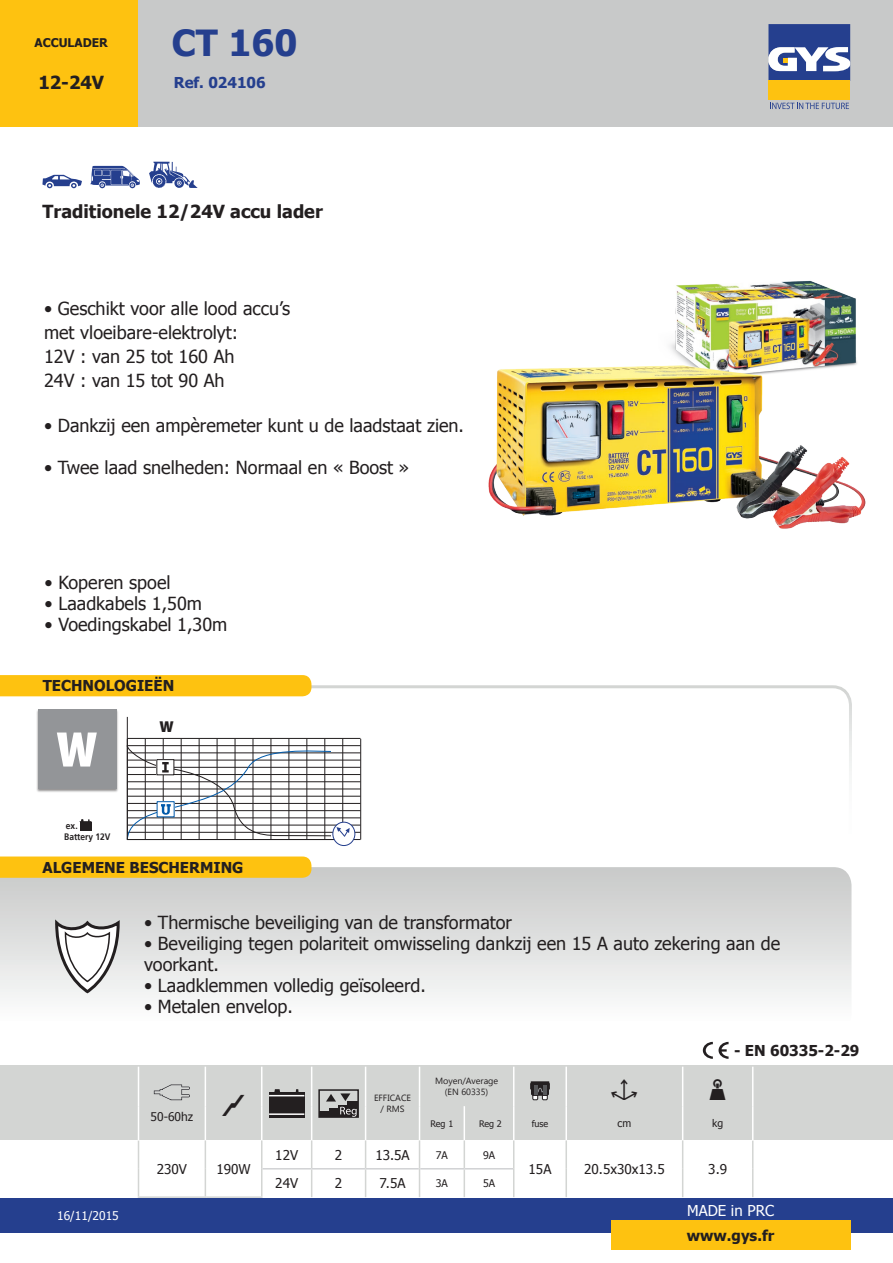
<style>
.page{position:relative;width:893px;height:1263px;background:#fff}
.page>*{position:absolute;margin:0;border:0;box-sizing:border-box;transform-origin:0 0}
.t1{font:900 condensed 50.4px "Myriad Pro";color:#fff;scale:1.18 1}
.t2{font:700 36px "Tahoma";color:#253f8e}
.t3{font:18px/24px "Tahoma";color:#231f20}
.t4{font:700 18px "Tahoma";color:#231f20}
.t5{font:900 15.75px "Myriad Pro";color:#231f20}
.t6{font:700 15px "Tahoma";color:#231f20}
.t7{font:700 15px "Tahoma";color:#253f8e}
.t8{font:15px "Tahoma";color:#fff}
.t9{font:13.5px "Tahoma";color:#231f20}
.t10{font:12px "Tahoma";color:#fff}
.t11{font:700 12px "Tahoma";color:#231f20}
.t12{font:12px "Tahoma";color:#231f20}
.t13{font:10.5px "Tahoma";color:#231f20}
.t14{font:700 9.45px/10.9px "Frutiger";color:#231f20;scale:.9 1}
.t15{font:9px/10.8px "Segoe UI";color:#231f20;text-align:center}
.t16{font:9px "Tahoma";color:#231f20}
</style>
<div class="page">
<div style="left:0;top:1065px;width:893px;height:75px;background:#d3d5d3"></div>
<div style="left:137px;top:0;width:756px;height:127px;background:#c8c9c9"></div>
<div style="left:0;top:1198px;width:893px;height:34px;background:#253f8e"></div>
<div style="left:768px;top:81px;width:82px;height:19px;background:#fec210"></div>
<svg style="left:768px;top:24px;width:82px;height:57px;background:#6475a9"></svg>
<svg style="left:770px;top:103px;width:79px;height:6px"></svg>
<div style="left:0;top:0;width:137px;height:127px;background:#fec210"></div>
<div style="left:611px;top:1220px;width:239px;height:30px;background:#fec210"></div>
<svg style="left:0;top:867px;width:851px;height:131px;background:#dddede"></svg>
<svg style="left:0;top:685px;width:852px;height:161px"></svg>
<div style="left:0;top:675px;width:311px;height:21px;background:#fec210"></div>
<svg style="left:0;top:856px;width:311px;height:22px;background:#fdc318"></svg>
<svg style="left:54px;top:916px;width:67px;height:78px"></svg>
<img style="left:670px;top:280px;width:186px;height:75px">
<img style="left:488px;top:355px;width:378px;height:174px">
<hr style="left:205px;top:1067px;width:1px;height:39px;background:#fff">
<hr style="left:261px;top:1067px;width:1px;height:39px;background:#fff">
<hr style="left:311px;top:1067px;width:1px;height:39px;background:#fff">
<hr style="left:365px;top:1067px;width:1px;height:39px;background:#fff">
<hr style="left:419px;top:1067px;width:1px;height:39px;background:#fff">
<hr style="left:513px;top:1067px;width:1px;height:39px;background:#fff">
<hr style="left:565px;top:1067px;width:2px;height:39px;background:#fff">
<hr style="left:682px;top:1067px;width:1px;height:39px;background:#fff">
<hr style="left:205px;top:1106px;width:1px;height:34px;background:#fff">
<hr style="left:261px;top:1106px;width:1px;height:34px;background:#fff">
<hr style="left:311px;top:1106px;width:1px;height:34px;background:#fff">
<hr style="left:365px;top:1106px;width:1px;height:34px;background:#fff">
<hr style="left:419px;top:1106px;width:1px;height:34px;background:#fff">
<hr style="left:464px;top:1106px;width:1px;height:34px;background:#fff">
<hr style="left:513px;top:1106px;width:1px;height:34px;background:#fff">
<hr style="left:565px;top:1106px;width:2px;height:34px;background:#fff">
<hr style="left:682px;top:1106px;width:1px;height:34px;background:#fff">
<hr style="left:138px;top:1067px;width:1px;height:39px;background:#fff">
<hr style="left:138px;top:1106px;width:1px;height:34px;background:#fff">
<svg style="left:138px;top:1140px;width:615px;height:57px"></svg>
<hr style="left:752px;top:1067px;width:1px;height:39px;background:#fff">
<hr style="left:752px;top:1106px;width:1px;height:34px;background:#fff">
<hr style="left:206px;top:1196px;width:56px;height:2px;background:#d3d5d3">
<hr style="left:138px;top:1196px;width:68px;height:2px;background:#d3d5d3">
<hr style="left:262px;top:1168px;width:50px;height:1px;background:#d1d2d4">
<hr style="left:312px;top:1168px;width:54px;height:1px;background:#d1d2d4">
<hr style="left:366px;top:1168px;width:53px;height:1px;background:#d1d2d4">
<hr style="left:420px;top:1168px;width:44px;height:1px;background:#d1d2d4">
<hr style="left:464px;top:1168px;width:49px;height:1px;background:#d1d2d4">
<svg style="left:154px;top:1084px;width:36px;height:16px"></svg>
<div style="left:269px;top:1092px;width:35px;height:26px;background:#231f20"></div>
<hr style="left:269px;top:1113px;width:35px;height:2px;background:#fff">
<hr style="left:269px;top:1095px;width:35px;height:1px;background:#fff">
<svg style="left:274px;top:1089px;width:6px;height:3px"></svg>
<div style="left:318px;top:1089px;width:41px;height:29px;border:2px solid #231f20"></div>
<div style="left:319px;top:1112px;width:10px;height:5px;background:#231f20"></div>
<div style="left:329px;top:1108px;width:10px;height:9px;background:#231f20"></div>
<svg style="left:338px;top:1105px;width:9px;height:11px"></svg>
<div style="left:347px;top:1101px;width:11px;height:16px;background:#231f20"></div>
<svg style="left:340px;top:1107px;width:17px;height:10px"></svg>
<svg style="left:326px;top:1093px;width:24px;height:8px"></svg>
<svg style="left:531px;top:1081px;width:18px;height:19px"></svg>
<img style="left:35px;top:708px;width:84px;height:86px">
<div style="left:38px;top:709px;width:78px;height:79px;background:#939598"></div>
<hr style="left:127px;top:839px;width:233px;height:1px;background:#231f20">
<hr style="left:127px;top:832px;width:233px;height:1px;background:#231f20">
<hr style="left:127px;top:825px;width:233px;height:1px;background:#231f20">
<hr style="left:127px;top:818px;width:233px;height:1px;background:#231f20">
<hr style="left:127px;top:810px;width:233px;height:1px;background:#231f20">
<hr style="left:127px;top:803px;width:233px;height:1px;background:#231f20">
<hr style="left:127px;top:796px;width:233px;height:1px;background:#231f20">
<hr style="left:127px;top:789px;width:233px;height:1px;background:#231f20">
<hr style="left:127px;top:781px;width:233px;height:1px;background:#231f20">
<hr style="left:127px;top:774px;width:233px;height:1px;background:#231f20">
<hr style="left:127px;top:767px;width:233px;height:1px;background:#231f20">
<hr style="left:127px;top:760px;width:233px;height:1px;background:#231f20">
<hr style="left:127px;top:753px;width:233px;height:1px;background:#231f20">
<hr style="left:127px;top:745px;width:233px;height:1px;background:#231f20">
<hr style="left:127px;top:738px;width:233px;height:1px;background:#231f20">
<hr style="left:360px;top:739px;width:1px;height:100px;background:#231f20">
<div style="left:333px;top:822px;width:22px;height:23px;background:#fff;border-radius:50%"></div>
<div style="left:333px;top:822px;width:22px;height:24px;border:1px solid #253f8e;border-radius:50%"></div>
<svg style="left:126px;top:717px;width:224px;height:123px"></svg>
<svg style="left:80px;top:819px;width:11px;height:3px"></svg>
<div style="left:80px;top:823px;width:11px;height:8px;background:#231f20"></div>
<svg style="left:42px;top:175px;width:40px;height:13px"></svg>
<svg style="left:90px;top:166px;width:50px;height:22px"></svg>
<svg style="left:149px;top:162px;width:49px;height:26px"></svg>
<svg style="left:703px;top:1042px;width:26px;height:17px"></svg>
<h2 class="t2" style="left:172px;top:18px;width:127px">CT 160</h2>
<p class="t11" style="left:35px;top:34px;width:75px">ACCULADER</p>
<p class="t4" style="left:38px;top:70px;width:67px">12-24V</p>
<p class="t7" style="left:174px;top:72px;width:93px">Ref. 024106</p>
<p class="t4" style="left:43px;top:199px;width:282px">Traditionele 12/24V accu lader</p>
<p class="t3" style="left:44px;top:295px;width:248px">• Geschikt voor alle lood accu’s met vloeibare-elektrolyt:<br>12V : van 25 tot 160 Ah<br>24V : van 15 tot 90 Ah</p>
<p class="t3" style="left:44px;top:413px;width:421px">• Dankzij een ampèremeter kunt u de laadstaat zien.</p>
<p class="t3" style="left:44px;top:455px;width:367px">• Twee laad snelheden: Normaal en « Boost »</p>
<p class="t3" style="left:45px;top:569px;width:127px">• Koperen spoel</p>
<p class="t3" style="left:45px;top:590px;width:159px">• Laadkabels 1,50m</p>
<p class="t3" style="left:45px;top:611px;width:184px">• Voedingskabel 1,30m</p>
<p class="t6" style="left:43px;top:675px;width:133px">TECHNOLOGIEËN</p>
<h1 class="t1" style="left:56px;top:717px;width:36px">W</h1>
<p class="t14" style="left:64px;top:820px;width:53px">ex.<br>Battery 12V</p>
<p class="t5" style="left:159px;top:716px;width:16px">W</p>
<p class="t6" style="left:42px;top:857px;width:203px">ALGEMENE BESCHERMING</p>
<p class="t3" style="left:144px;top:910px;width:369px">• Thermische beveiliging van de transformator</p>
<p class="t3" style="left:144px;top:932px;width:638px;line-height:21px">• Beveiliging tegen polariteit omwisseling dankzij een 15 A auto zekering aan de voorkant.</p>
<p class="t3" style="left:144px;top:973px;width:283px">• Laadklemmen volledig geïsoleerd.</p>
<p class="t3" style="left:144px;top:994px;width:150px">• Metalen envelop.</p>
<p class="t10" style="left:57px;top:1207px;width:63px">16/11/2015</p>
<p class="t12" style="left:151px;top:1109px;width:44px">50-60hz</p>
<p class="t9" style="left:157px;top:1160px;width:32px">230V</p>
<p class="t9" style="left:216px;top:1160px;width:36px">190W</p>
<p class="t6" style="left:734px;top:1040px;width:127px">- EN 60335-2-29</p>
<p class="t15" style="left:374px;top:1092px;width:39px">EFFICACE / RMS</p>
<p class="t15" style="left:435px;top:1075px;width:65px">Moyen/Average (EN 60335)</p>
<p class="t16" style="left:430px;top:1117px;width:24px">Reg 1</p>
<p class="t16" style="left:479px;top:1117px;width:24px">Reg 2</p>
<p class="t16" style="left:532px;top:1117px;width:18px">fuse</p>
<p class="t13" style="left:618px;top:1116px;width:15px">cm</p>
<p class="t13" style="left:712px;top:1116px;width:13px">kg</p>
<p class="t9" style="left:275px;top:1146px;width:24px">12V</p>
<p class="t9" style="left:335px;top:1146px;width:9px">2</p>
<p class="t9" style="left:375px;top:1146px;width:36px">13.5A</p>
<p class="t13" style="left:436px;top:1148px;width:14px">7A</p>
<p class="t13" style="left:483px;top:1148px;width:14px">9A</p>
<p class="t9" style="left:275px;top:1174px;width:24px">24V</p>
<p class="t9" style="left:335px;top:1174px;width:9px">2</p>
<p class="t9" style="left:380px;top:1174px;width:27px">7.5A</p>
<p class="t13" style="left:436px;top:1176px;width:14px">3A</p>
<p class="t13" style="left:483px;top:1176px;width:14px">5A</p>
<p class="t9" style="left:529px;top:1160px;width:24px">15A</p>
<p class="t9" style="left:584px;top:1160px;width:82px">20.5x30x13.5</p>
<p class="t9" style="left:708px;top:1160px;width:20px">3.9</p>
<p class="t8" style="left:687px;top:1200px;width:88px">MADE in PRC</p>
<p class="t6" style="left:687px;top:1225px;width:89px">www.gys.fr</p>
</div>
